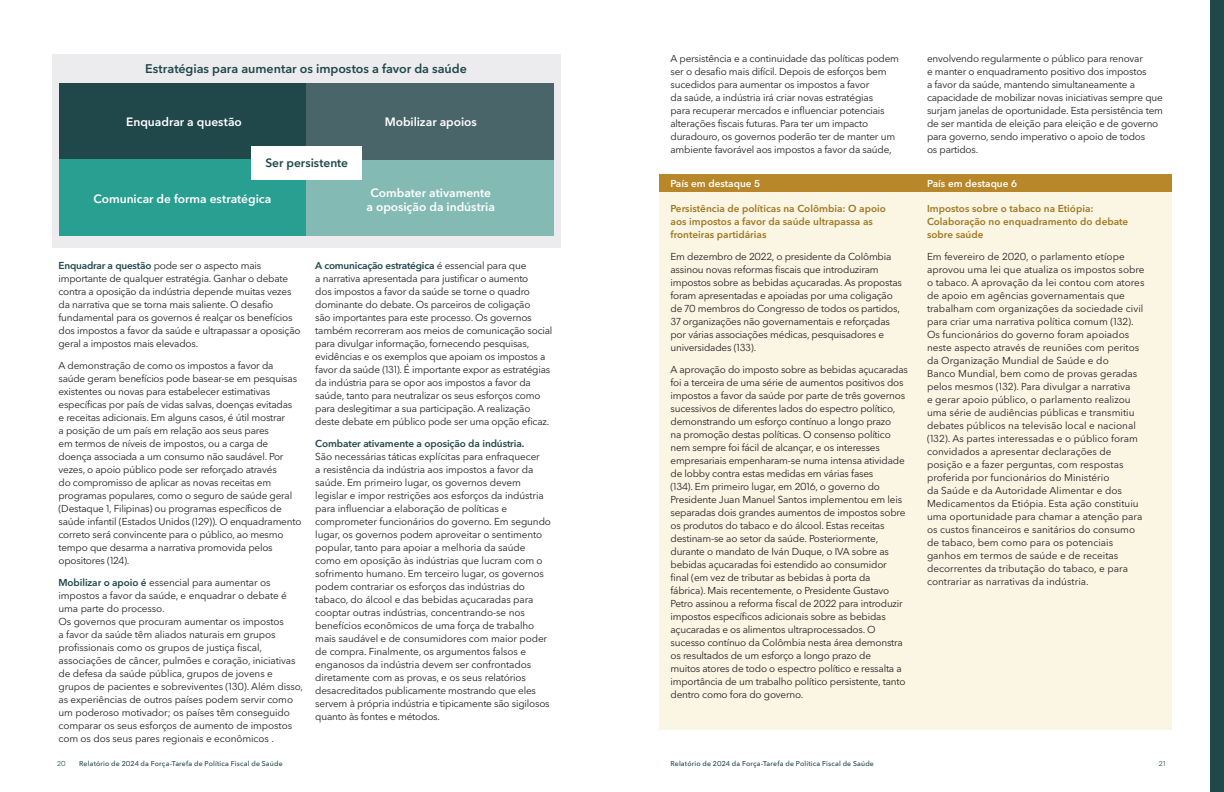
<style>
.page{position:relative;width:1224px;height:792px;background:#fff}
.page>*{position:absolute;margin:0;border:0;box-sizing:border-box;transform-origin:0 0}
.t1{font:600 12.5px "Avenir Next P For BBG";letter-spacing:-.005em;color:#20474a}
.Body_copy{font:600 12px/13.5px "Avenir Next P For BBG";letter-spacing:-.005em;color:#fff;text-align:center}
.Body_copy-2{font:600 12px "Avenir Next P For BBG";letter-spacing:-.005em;color:#20474a}
.t2{font:10px/13px "Avenir Next P For BBG";letter-spacing:-.02em;color:#231f20}
.t3{font:10px/13px "Avenir Next P For BBG";color:#231f20}
.t4{font:600 10px/13px "Avenir Next P For BBG";color:#a17722}
.Body_copy-3{font:600 10px "Avenir Next P For BBG";color:#fff}
.t5{font:500 7px "Avenir Next P For BBG";letter-spacing:.02em;color:#20474a}
.t6{font:7px "Avenir Next P For BBG";color:#20474a}
.s1{font-weight:600;color:#20474a}
</style>
<div class="page">
<div style="left:1211px;top:0;width:13px;height:792px;background:#20474a"></div>
<div style="left:52px;top:54px;width:508px;height:194px;background:#ececee"></div>
<div style="left:59px;top:83px;width:247px;height:92px;background:#20474a"></div>
<div style="left:59px;top:159px;width:247px;height:77px;background:#299f91"></div>
<div style="left:306px;top:159px;width:248px;height:77px;background:#83bbb4"></div>
<div style="left:306px;top:83px;width:248px;height:76px;background:#4a6569"></div>
<div style="left:251px;top:146px;width:110px;height:33px;background:#fff"></div>
<div style="left:660px;top:185px;width:512px;height:545px;background:#fbf6e4"></div>
<div style="left:660px;top:174px;width:512px;height:18px;background:#b78729"></div>
<p class="t1" style="left:145px;top:61px;width:323px">Estratégias para aumentar os impostos a favor da saúde</p>
<p class="Body_copy" style="left:126px;top:115px;width:117px">Enquadrar a questão</p>
<p class="Body_copy" style="left:385px;top:115px;width:94px">Mobilizar apoios</p>
<p class="Body_copy-2" style="left:265px;top:156px;width:84px">Ser persistente</p>
<p class="Body_copy" style="left:93px;top:192px;width:179px">Comunicar de forma estratégica</p>
<p class="Body_copy" style="left:367px;top:186px;width:130px">Combater ativamente a oposição da indústria</p>
<p class="t2" style="left:58px;top:259px;width:244px"><span class="s1">Enquadrar a questão</span> pode ser o aspecto mais importante de qualquer estratégia. Ganhar o debate contra a oposição da indústria depende muitas vezes da narrativa que se torna mais saliente. O desafio fundamental para os governos é realçar os benefícios dos impostos a favor da saúde e ultrapassar a oposição geral a impostos mais elevados.</p>
<p class="t2" style="left:58px;top:359px;width:245px">A demonstração de como os impostos a favor da saúde geram benefícios pode basear-se em pesquisas existentes ou novas para estabelecer estimativas específicas por país de vidas salvas, doenças evitadas<br>e receitas adicionais. Em alguns casos, é útil mostrar<br>a posição de um país em relação aos seus pares<br>em termos de níveis de impostos, ou a carga de doença associada a um consumo não saudável. Por vezes, o apoio público pode ser reforçado através<br>do compromisso de aplicar as novas receitas em programas populares, como o seguro de saúde geral (Destaque 1, Filipinas) ou programas específicos de saúde infantil (Estados Unidos (129)). O enquadramento correto será convincente para o público, ao mesmo tempo que desarma a narrativa promovida pelos opositores (124).</p>
<p class="t2" style="left:58px;top:576px;width:246px"><span class="s1">Mobilizar o apoio é</span> essencial para aumentar os impostos a favor da saúde, e enquadrar o debate é uma parte do processo.<br>Os governos que procuram aumentar os impostos<br>a favor da saúde têm aliados naturais em grupos profissionais como os grupos de justiça fiscal, associações de câncer, pulmões e coração, iniciativas de defesa da saúde pública, grupos de jovens e grupos de pacientes e sobreviventes (130). Além disso, as experiências de outros países podem servir como um poderoso motivador; os países têm conseguido comparar os seus esforços de aumento de impostos com os dos seus pares regionais e econômicos .</p>
<p class="t2" style="left:315px;top:259px;width:239px"><span class="s1">A comunicação estratégica</span> é essencial para que<br>a narrativa apresentada para justificar o aumento<br>dos impostos a favor da saúde se torne o quadro dominante do debate. Os parceiros de coligação<br>são importantes para este processo. Os governos também recorreram aos meios de comunicação social para divulgar informação, fornecendo pesquisas, evidências e os exemplos que apoiam os impostos a favor da saúde (131). É importante expor as estratégias da indústria para se opor aos impostos a favor da saúde, tanto para neutralizar os seus esforços como para deslegitimar a sua participação. A realização deste debate em público pode ser uma opção eficaz.</p>
<p class="t2" style="left:315px;top:437px;width:237px"><span class="s1">Combater ativamente a oposição da indústria.<br></span>São necessárias táticas explícitas para enfraquecer<br>a resistência da indústria aos impostos a favor da saúde. Em primeiro lugar, os governos devem legislar e impor restrições aos esforços da indústria para influenciar a elaboração de políticas e comprometer funcionários do governo. Em segundo lugar, os governos podem aproveitar o sentimento popular, tanto para apoiar a melhoria da saúde como em oposição às indústrias que lucram com o sofrimento humano. Em terceiro lugar, os governos podem contrariar os esforços das indústrias do tabaco, do álcool e das bebidas açucaradas para cooptar outras indústrias, concentrando-se nos benefícios econômicos de uma força de trabalho mais saudável e de consumidores com maior poder de compra. Finalmente, os argumentos falsos e enganosos da indústria devem ser confrontados diretamente com as provas, e os seus relatórios desacreditados publicamente mostrando que eles servem à própria indústria e tipicamente são sigilosos quanto às fontes e métodos.</p>
<p class="t2" style="left:670px;top:52px;width:230px">A persistência e a continuidade das políticas podem ser o desafio mais difícil. Depois de esforços bem sucedidos para aumentar os impostos a favor<br>da saúde, a indústria irá criar novas estratégias<br>para recuperar mercados e influenciar potenciais alterações fiscais futuras. Para ter um impacto duradouro, os governos poderão ter de manter um ambiente favorável aos impostos a favor da saúde,</p>
<p class="t2" style="left:927px;top:52px;width:238px">envolvendo regularmente o público para renovar<br>e manter o enquadramento positivo dos impostos<br>a favor da saúde, mantendo simultaneamente a capacidade de mobilizar novas iniciativas sempre que surjam janelas de oportunidade. Esta persistência tem de ser mantida de eleição para eleição e de governo para governo, sendo imperativo o apoio de todos<br>os partidos.</p>
<p class="Body_copy-3" style="left:670px;top:178px;width:91px">País em destaque 5</p>
<p class="Body_copy-3" style="left:927px;top:178px;width:91px">País em destaque 6</p>
<p class="t4" style="left:670px;top:202px;width:217px">Persistência de políticas na Colômbia: O apoio aos impostos a favor da saúde ultrapassa as fronteiras partidárias</p>
<p class="t2" style="left:670px;top:250px;width:233px">Em dezembro de 2022, o presidente da Colômbia assinou novas reformas fiscais que introduziram impostos sobre as bebidas açucaradas. As propostas foram apresentadas e apoiadas por uma coligação de 70 membros do Congresso de todos os partidos, 37 organizações não governamentais e reforçadas por várias associações médicas, pesquisadores e universidades (133).</p>
<p class="t2" style="left:670px;top:363px;width:239px">A aprovação do imposto sobre as bebidas açucaradas foi a terceira de uma série de aumentos positivos dos impostos a favor da saúde por parte de três governos sucessivos de diferentes lados do espectro político, demonstrando um esforço contínuo a longo prazo<br>na promoção destas políticas. O consenso político nem sempre foi fácil de alcançar, e os interesses empresariais empenharam-se numa intensa atividade de lobby contra estas medidas em várias fases<br>(134). Em primeiro lugar, em 2016, o governo do Presidente Juan Manuel Santos implementou em leis separadas dois grandes aumentos de impostos sobre os produtos do tabaco e do álcool. Estas receitas destinam-se ao setor da saúde. Posteriormente, durante o mandato de Iván Duque, o IVA sobre as bebidas açucaradas foi estendido ao consumidor<br>final (em vez de tributar as bebidas à porta da fábrica). Mais recentemente, o Presidente Gustavo Petro assinou a reforma fiscal de 2022 para introduzir impostos específicos adicionais sobre as bebidas açucaradas e os alimentos ultraprocessados. O sucesso contínuo da Colômbia nesta área demonstra os resultados de um esforço a longo prazo de<br>muitos atores de todo o espectro político e ressalta a importância de um trabalho político persistente, tanto dentro como fora do governo.</p>
<p class="t4" style="left:927px;top:202px;width:203px">Impostos sobre o tabaco na Etiópia:<br>Colaboração no enquadramento do debate sobre saúde</p>
<p class="t3" style="left:927px;top:250px;width:219px">Em fevereiro de 2020, o parlamento etíope aprovou uma lei que atualiza os impostos sobre o tabaco. A aprovação da lei contou com atores de apoio em agências governamentais que trabalham com organizações da sociedade civil para criar uma narrativa política comum (132).<br>Os funcionários do governo foram apoiados neste aspecto através de reuniões com peritos da Organização Mundial de Saúde e do<br>Banco Mundial, bem como de provas geradas pelos mesmos (132). Para divulgar a narrativa<br>e gerar apoio público, o parlamento realizou uma série de audiências públicas e transmitiu debates públicos na televisão local e nacional (132). As partes interessadas e o público foram convidados a apresentar declarações de posição e a fazer perguntas, com respostas proferida por funcionários do Ministério<br>da Saúde e da Autoridade Alimentar e dos Medicamentos da Etiópia. Esta ação constituiu uma oportunidade para chamar a atenção para os custos financeiros e sanitários do consumo de tabaco, bem como para os potenciais ganhos em termos de saúde e de receitas decorrentes da tributação do tabaco, e para contrariar as narrativas da indústria.</p>
<p class="t6" style="left:57px;top:759px;width:10px">20</p>
<p class="t5" style="left:79px;top:759px;width:205px">Relatório de 2024 da Força-Tarefa de Política Fiscal de Saúde</p>
<p class="t5" style="left:671px;top:759px;width:205px">Relatório de 2024 da Força-Tarefa de Política Fiscal de Saúde</p>
<p class="t6" style="left:1159px;top:759px;width:8px">21</p>
</div>
